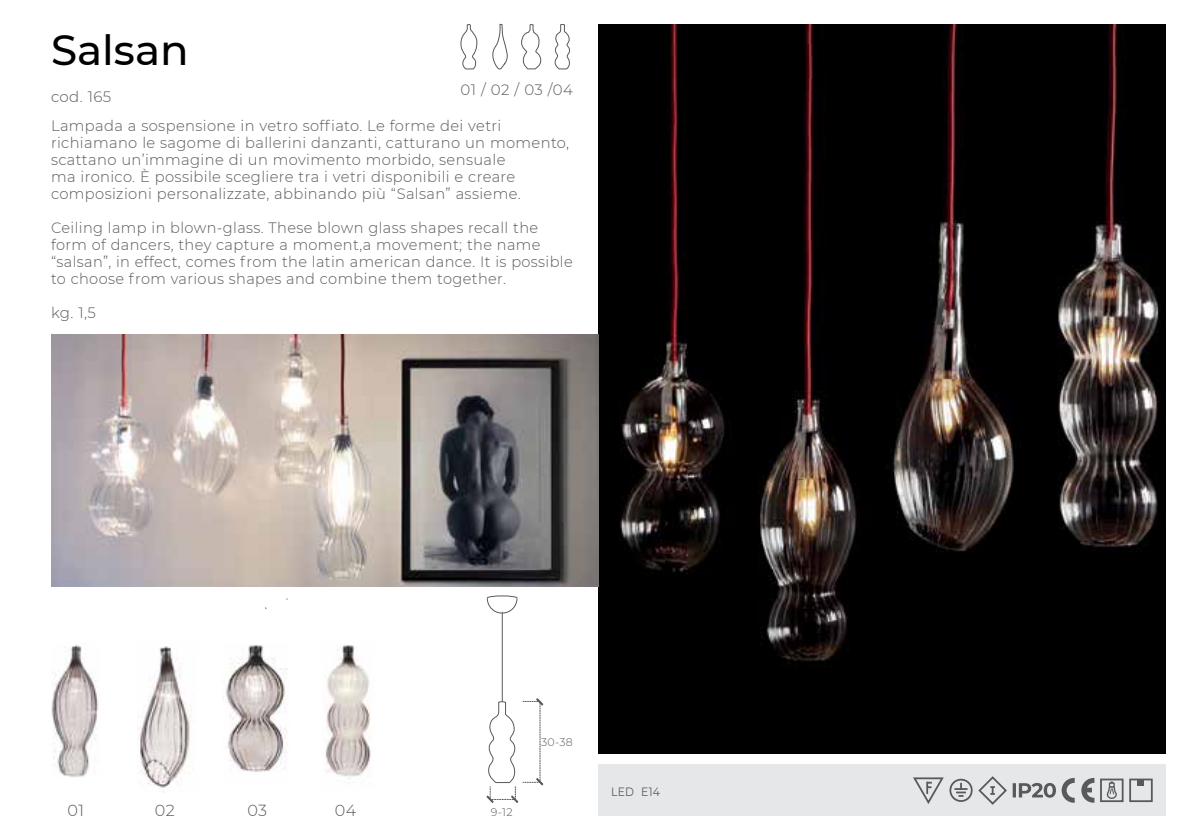
<style>
.page{position:relative;width:1191px;height:840px;background:#fff}
.page>*{position:absolute;margin:0;border:0;box-sizing:border-box;transform-origin:0 0}
.t1{font:500 42px "Montserrat";color:#000}
.t2{font:300 16px "Montserrat";letter-spacing:.025em;color:#58595b}
.t3{font:300 15px/17px "Montserrat";letter-spacing:.025em;color:#58595b}
.t4{font:12px "Montserrat";letter-spacing:.025em;color:#58595b;scale:.9 1}
.t5{font:300 11px "Montserrat";color:#58595b}
</style>
<div class="page">
<div style="left:598px;top:764px;width:567px;height:51px;background:#e6e7e8"></div>
<div style="left:1100px;top:778px;width:23px;height:23px;border:2px solid #58595b"></div>
<svg style="left:1106px;top:781px;width:11px;height:18px"></svg>
<svg style="left:913px;top:776px;width:182px;height:29px"></svg>
<div style="left:1129px;top:778px;width:23px;height:23px;border:2px solid #58595b"></div>
<div style="left:1137px;top:778px;width:7px;height:7px;background:#58595b"></div>
<img style="left:598px;top:24px;width:567px;height:729px">
<svg style="left:492px;top:23px;width:15px;height:47px"></svg>
<svg style="left:460px;top:24px;width:17px;height:45px"></svg>
<svg style="left:554px;top:24px;width:16px;height:45px"></svg>
<svg style="left:521px;top:24px;width:20px;height:45px"></svg>
<img style="left:225px;top:645px;width:62px;height:127px">
<img style="left:325px;top:645px;width:46px;height:132px">
<img style="left:51px;top:645px;width:48px;height:131px">
<hr style="left:502px;top:611px;width:1px;height:93px;background:#58595b">
<svg style="left:487px;top:698px;width:56px;height:104px"></svg>
<svg style="left:486px;top:595px;width:32px;height:18px"></svg>
<img style="left:51px;top:334px;width:547px;height:252px">
<img style="left:138px;top:646px;width:54px;height:142px">
<h1 class="t1" style="left:51px;top:21px;width:139px">Salsan</h1>
<p class="t3" style="left:51px;top:88px;width:62px">cod. 165</p>
<p class="t3" style="left:460px;top:81px;width:114px">01 / 02 / 03 /04</p>
<p class="t3" style="left:51px;top:116px;width:519px">Lampada a sospensione in vetro soffiato. Le forme dei vetri richiamano le sagome di ballerini danzanti, catturano un momento, scattano un’immagine di un movimento morbido, sensuale<br>ma ironico. È possibile scegliere tra i vetri disponibili e creare composizioni personalizzate, abbinando più “Salsan” assieme.</p>
<p class="t3" style="left:51px;top:218px;width:523px">Ceiling lamp in blown-glass. These blown glass shapes recall the form of dancers, they capture a moment,a movement; the name “salsan”, in effect, comes from the latin american dance. It is possible to choose from various shapes and combine them together.</p>
<p class="t3" style="left:51px;top:303px;width:46px">kg. 1,5</p>
<p class="t2" style="left:67px;top:798px;width:18px">01</p>
<p class="t2" style="left:155px;top:798px;width:21px">02</p>
<p class="t2" style="left:247px;top:798px;width:21px">03</p>
<p class="t2" style="left:335px;top:798px;width:23px">04</p>
<p class="t5" style="left:491px;top:804px;width:23px">9-12</p>
<p class="t5" style="left:541px;top:733px;width:33px">30-38</p>
<p class="t4" style="left:611px;top:783px;width:56px">LED E14</p>
</div>
